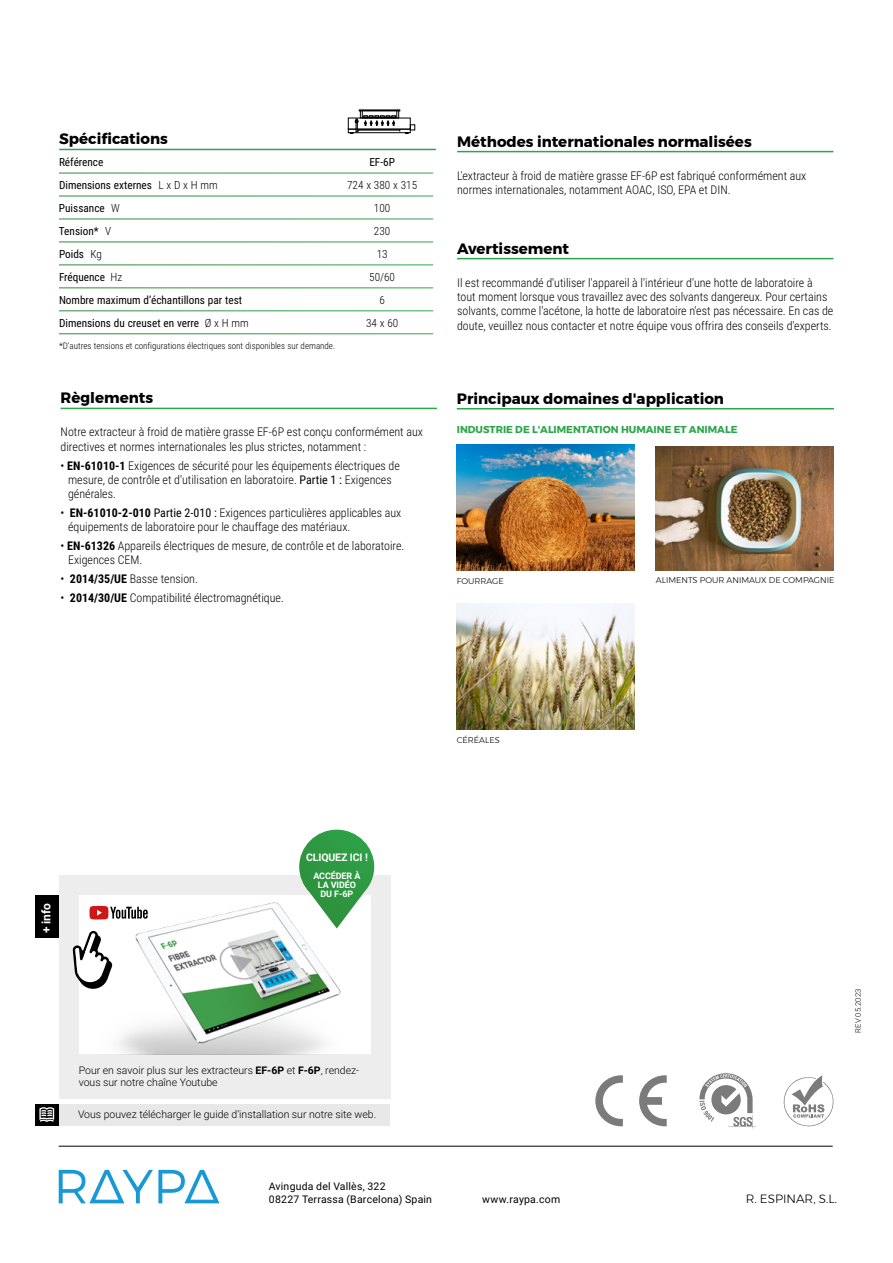
<style>
.page{position:relative;width:893px;height:1263px;background:#fff}
.page>*{position:absolute;margin:0;border:0;box-sizing:border-box;transform-origin:0 0}
.t1{font:700 15px "Montserrat";color:#000}
.t2{font:300 12px/14.4px "Roboto Condensed";color:#000}
.t3{font:300 12px "Montserrat";color:#000}
.t4{font:700 12px "Roboto";color:#fff}
.t5{font:11.25px "Roboto Condensed";color:#000}
.t6{font:300 11.25px "Roboto Condensed";color:#000}
.t7{font:300 10.5px/12px "Roboto";color:#000}
.t8{font:10.5px/12.6px "Roboto";letter-spacing:.02em;color:#000}
.t9{font:700 10.5px "Roboto";letter-spacing:-.01em;color:#fff}
.t10{font:700 10.05px "Montserrat";color:#2da64b}
.t11{font:300 9px "Roboto Condensed";color:#000}
.t12{font:700 9px/9px "Roboto";letter-spacing:-.01em;color:#fff;text-align:center}
.t13{font:300 8.25px "Montserrat";color:#000}
.t14{font:300 7.65px "Roboto";letter-spacing:.025em;color:#000}
.s1{font-weight:300}
.s2{font-weight:700}
.s3{font-weight:400}
</style>
<div class="page">
<svg style="left:59px;top:1170px;width:161px;height:33px"></svg>
<hr style="left:59px;top:1146px;width:774px;height:1px;background:#000">
<svg style="left:783px;top:1075px;width:51px;height:52px"></svg>
<svg style="left:639px;top:1075px;width:28px;height:51px"></svg>
<svg style="left:595px;top:1075px;width:28px;height:51px"></svg>
<svg style="left:699px;top:1073px;width:57px;height:55px"></svg>
<hr style="left:61px;top:408px;width:376px;height:1px;background:#2da64b">
<hr style="left:457px;top:151px;width:376px;height:1px;background:#2da64b">
<hr style="left:457px;top:258px;width:376px;height:1px;background:#2da64b">
<hr style="left:457px;top:408px;width:377px;height:1px;background:#2da64b">
<div style="left:59px;top:875px;width:331px;height:224px;background:#ededed"></div>
<img style="left:79px;top:895px;width:291px;height:159px">
<div style="left:35px;top:895px;width:24px;height:43px;background:#000"></div>
<svg style="left:89px;top:906px;width:59px;height:13px"></svg>
<svg style="left:73px;top:930px;width:40px;height:59px;background:#b5b5b5"></svg>
<svg style="left:299px;top:830px;width:75px;height:98px;background:#72b97f"></svg>
<div style="left:59px;top:1104px;width:331px;height:21px;background:#e8e8e8"></div>
<div style="left:35px;top:1104px;width:24px;height:21px;background:#000"></div>
<svg style="left:39px;top:1107px;width:16px;height:15px"></svg>
<img style="left:457px;top:445px;width:177px;height:126px">
<img style="left:656px;top:446px;width:177px;height:125px">
<img style="left:457px;top:604px;width:177px;height:125px">
<div style="left:348px;top:129px;width:62px;height:4px;border:1px solid #000"></div>
<div style="left:348px;top:118px;width:62px;height:11px;border:1px solid #000"></div>
<div style="left:358px;top:130px;width:42px;height:2px;border:1px solid #000"></div>
<div style="left:359px;top:110px;width:41px;height:1px;border:1px solid #000"></div>
<svg style="left:405px;top:125px;width:10px;height:9px"></svg>
<svg style="left:350px;top:109px;width:49px;height:25px"></svg>
<hr style="left:59px;top:149px;width:377px;height:1px;background:#2da64b">
<p class="t1" style="left:59px;top:127px;width:110px">Spécifications</p>
<p class="t5" style="left:59px;top:154px;width:46px">Référence</p>
<p class="t5" style="left:369px;top:154px;width:27px">EF-6P</p>
<p class="t5" style="left:59px;top:177px;width:160px">Dimensions externes <span class="s1">L x D x H mm</span></p>
<p class="t6" style="left:347px;top:177px;width:72px">724 x 380 x 315</p>
<p class="t5" style="left:59px;top:200px;width:62px">Puissance <span class="s1">W</span></p>
<p class="t6" style="left:374px;top:200px;width:18px">100</p>
<p class="t5" style="left:59px;top:223px;width:54px">Tension* <span class="s1">V</span></p>
<p class="t6" style="left:374px;top:223px;width:18px">230</p>
<p class="t5" style="left:59px;top:246px;width:45px">Poids <span class="s1">Kg</span></p>
<p class="t6" style="left:377px;top:246px;width:12px">13</p>
<p class="t5" style="left:59px;top:269px;width:65px">Fréquence <span class="s1">Hz</span></p>
<p class="t6" style="left:369px;top:269px;width:27px">50/60</p>
<p class="t5" style="left:59px;top:292px;width:185px">Nombre maximum d’échantillons par test</p>
<p class="t6" style="left:379px;top:292px;width:7px">6</p>
<p class="t5" style="left:59px;top:315px;width:191px">Dimensions du creuset en verre <span class="s1">Ø x H mm</span></p>
<p class="t6" style="left:366px;top:315px;width:34px">34 x 60</p>
<p class="t11" style="left:59px;top:339px;width:278px">*D’autres tensions et configurations électriques sont disponibles sur demande.</p>
<p class="t1" style="left:61px;top:386px;width:94px">Règlements</p>
<p class="t2" style="left:61px;top:424px;width:364px">Notre extracteur à froid de matière grasse EF-6P est conçu conformément aux directives et normes internationales les plus strictes, notamment :</p>
<p class="t2" style="left:68px;top:458px;width:333px;text-indent:-8px">• <span class="s2">EN-61010-1</span> Exigences de sécurité pour les équipements électriques de mesure, de contrôle et d'utilisation en laboratoire. <span class="s3">Partie 1 :</span> Exigences générales.</p>
<p class="t2" style="left:68px;top:505px;width:335px;text-indent:-8px">• <span class="s2">EN-61010-2-010</span> <span class="s3">Partie 2-010 :</span> Exigences particulières applicables aux équipements de laboratoire pour le chauffage des matériaux.</p>
<p class="t2" style="left:68px;top:538px;width:338px;text-indent:-8px">• <span class="s2">EN-61326</span> Appareils électriques de mesure, de contrôle et de laboratoire.<br>Exigences CEM.</p>
<p class="t2" style="left:61px;top:571px;width:139px">• <span class="s2">2014/35/UE</span> Basse tension.</p>
<p class="t2" style="left:61px;top:590px;width:225px">• <span class="s2">2014/30/UE</span> Compatibilité électromagnétique.</p>
<p class="t1" style="left:457px;top:129px;width:296px">Méthodes internationales normalisées</p>
<p class="t2" style="left:457px;top:168px;width:351px">L'extracteur à froid de matière grasse EF-6P est fabriqué conformément aux normes internationales, notamment AOAC, ISO, EPA et DIN.</p>
<p class="t1" style="left:457px;top:236px;width:114px">Avertissement</p>
<p class="t2" style="left:457px;top:275px;width:378px">Il est recommandé d'utiliser l'appareil à l'intérieur d'une hotte de laboratoire à tout moment lorsque vous travaillez avec des solvants dangereux. Pour certains solvants, comme l'acétone, la hotte de laboratoire n'est pas nécessaire. En cas de doute, veuillez nous contacter et notre équipe vous offrira des conseils d'experts.</p>
<p class="t1" style="left:457px;top:386px;width:269px">Principaux domaines d'application</p>
<p class="t10" style="left:457px;top:422px;width:282px">INDUSTRIE DE L'ALIMENTATION HUMAINE ET ANIMALE</p>
<p class="t13" style="left:457px;top:575px;width:48px">FOURRAGE</p>
<p class="t13" style="left:656px;top:574px;width:180px">ALIMENTS POUR ANIMAUX DE COMPAGNIE</p>
<p class="t13" style="left:457px;top:734px;width:44px">CÉRÉALES</p>
<p class="t4" style="left:38px;top:933px;width:31px;rotate:-90deg">+ info</p>
<p class="t9" style="left:306px;top:850px;width:63px">CLIQUEZ ICI !</p>
<p class="t12" style="left:313px;top:871px;width:49px">ACCÉDER À<br>LA VIDÉO<br>DU F-6P</p>
<p class="t7" style="left:79px;top:1064px;width:282px">Pour en savoir plus sur les extracteurs <span class="s2">EF-6P</span> et <span class="s2">F-6P</span>, rendez&shy;vous sur notre chaîne Youtube</p>
<p class="t7" style="left:78px;top:1108px;width:300px">Vous pouvez télécharger le guide d’installation sur notre site web.</p>
<p class="t8" style="left:269px;top:1180px;width:165px">Avinguda del Vallès, 322<br>08227 Terrassa (Barcelona) Spain</p>
<p class="t14" style="left:853px;top:1033px;width:46px;rotate:-90deg">REV 05.2023</p>
<p class="t8" style="left:482px;top:1192px;width:80px">www.raypa.com</p>
<p class="t3" style="left:746px;top:1190px;width:93px">R. ESPINAR, S.L.</p>
</div>
